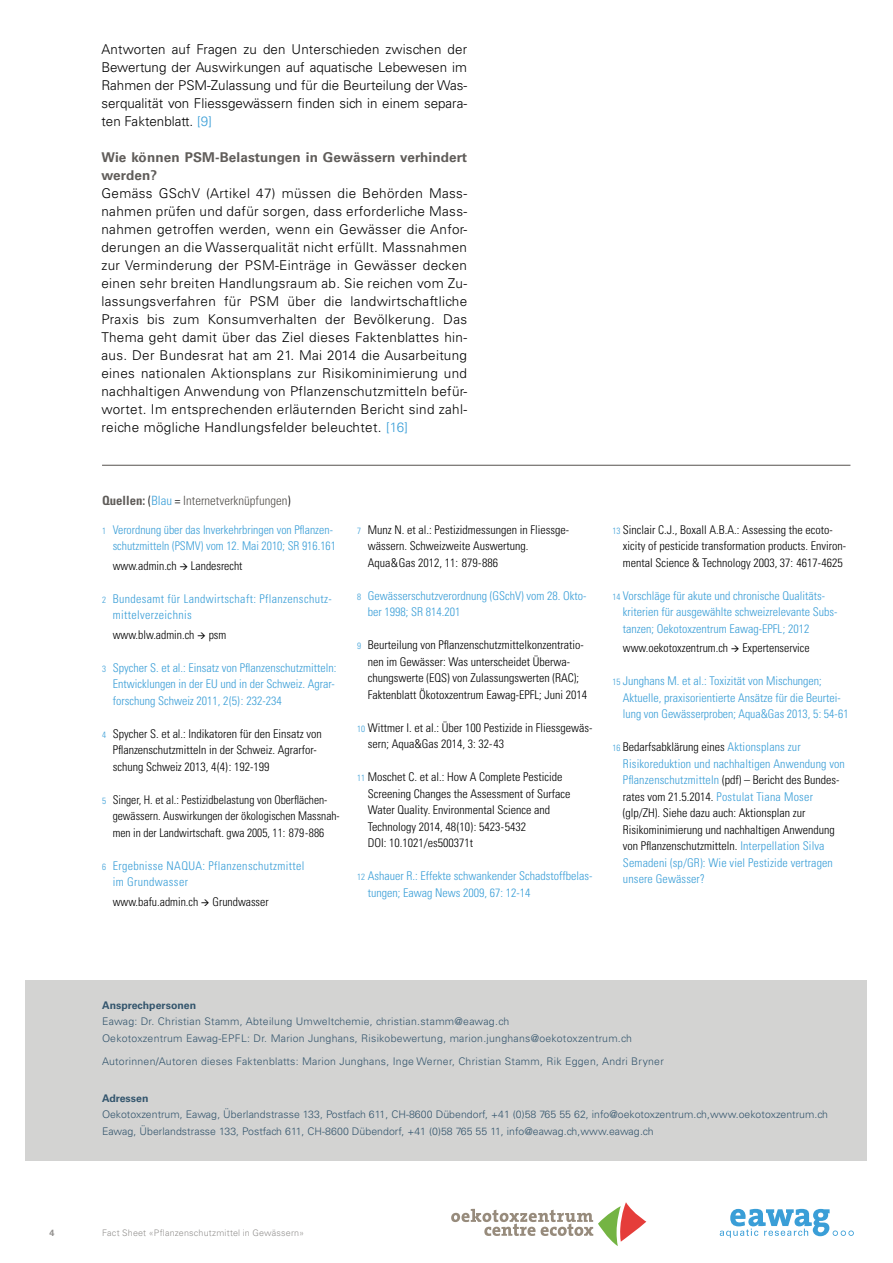
<style>
.page{position:relative;width:893px;height:1263px;background:#fff}
.page>*{position:absolute;margin:0;border:0;box-sizing:border-box;transform-origin:0 0}
.t1{font:300 13.5px/18px "Univers LT Std";color:#000;text-align:justify}
.t2{font:700 13.5px/18px "Univers LT Std";letter-spacing:.01em;color:#605d5a}
.t3{font:300 condensed 12.75px "Univers LT Std";color:#55524e}
.t4{font:300 condensed 12px/16.5px "Univers LT Std";color:#3a9ed7}
.t5{font:300 condensed 12px/16.5px "Univers LT Std";color:#000}
.t6{font:300 condensed 12px/16.5px "Univers LT Std";color:#000;scale:.96 1}
.t7{font:300 condensed 12px/16.5px "Univers LT Std";letter-spacing:.03em;color:#3a9ed7}
.t8{font:300 10.5px/16.5px "Univers LT Std";letter-spacing:.025em;color:#33556d}
.t9{font:300 10.5px/16.5px "Univers LT Std";letter-spacing:.005em;color:#33556d}
.t10{font:700 10.5px "Univers LT Std";letter-spacing:.005em;color:#33556d}
.t11{font:300 9px "Univers LT Std";letter-spacing:.02em;color:#949290}
.t12{font:700 9px "Univers LT Std";color:#949290}
.s1{color:#3a9ed7}
.s2{font-weight:700;color:#605d5a}
.s3{color:#000}
.s4{font-size:9px}
.s5{font-size:9px;color:#3a9ed7}
</style>
<div class="page">
<svg style="left:720px;top:1209px;width:134px;height:29px"></svg>
<svg style="left:451px;top:1202px;width:195px;height:44px"></svg>
<hr style="left:102px;top:465px;width:748px;height:1px;background:#55524e">
<div style="left:26px;top:980px;width:841px;height:181px;background:#d3d3d2"></div>
<p class="t1" style="left:101px;top:40px;width:367px">Antworten auf Fragen zu den Unterschieden zwischen der Bewertung der Auswirkungen auf aquatische Lebewesen im Rahmen der PSM-Zulassung und für die Beurteilung der Was&shy;serqualität von Fliessgewässern finden sich in einem separa&shy;ten Faktenblatt. <span class="s1">[9]</span></p>
<p class="t2" style="left:101px;top:148px;width:367px">Wie können PSM-Belastungen in Gewässern verhindert werden?</p>
<p class="t1" style="left:101px;top:184px;width:367px">Gemäss GSchV (Artikel 47) müssen die Behörden Mass&shy;nahmen prüfen und dafür sorgen, dass erforderliche Mass&shy;nahmen getroffen werden, wenn ein Gewässer die Anfor&shy;derungen an die Wasserqualität nicht erfüllt. Massnahmen zur Verminderung der PSM-Einträge in Gewässer decken einen sehr breiten Handlungsraum ab. Sie reichen vom Zu&shy;lassungsverfahren für PSM über die landwirtschaftliche Praxis bis zum Konsumverhalten der Bevölkerung. Das Thema geht damit über das Ziel dieses Faktenblattes hin&shy;aus. Der Bundesrat hat am 21. Mai 2014 die Ausarbeitung eines nationalen Aktionsplans zur Risikominimierung und nachhaltigen Anwendung von Pflanzenschutzmitteln befür&shy;wortet. Im entsprechenden erläuternden Bericht sind zahl&shy;reiche mögliche Handlungsfelder beleuchtet. <span class="s1">[16]</span></p>
<p class="t3" style="left:102px;top:493px;width:190px"><span class="s2">Quellen:</span> <span class="s3">(</span><span class="s1">Blau</span> <span class="s3">=</span> Internetverknüpfungen<span class="s3">)</span></p>
<p class="t4" style="left:102px;top:521px;width:235px;text-align:right"><span class="s4">1</span> Verordnung über das Inverkehrbringen von Pflanzen&shy;schutzmitteln (PSMV) vom 12. Mai 2010; SR 916.161</p>
<p class="t5" style="left:113px;top:557px;width:131px">www.admin.ch → Landesrecht</p>
<p class="t7" style="left:113px;top:590px;width:221px;text-indent:-11px"><span class="s4">2</span> Bundesamt für Landwirtschaft: Pflanzenschutz&shy;mittelverzeichnis</p>
<p class="t5" style="left:113px;top:626px;width:115px">www.blw.admin.ch → psm</p>
<p class="t4" style="left:113px;top:659px;width:225px;text-indent:-11px"><span class="s4">3</span> Spycher S. et al.: Einsatz von Pflanzenschutzmitteln:<br>Entwicklungen in der EU und in der Schweiz. Agrar&shy;forschung Schweiz 2011, 2(5) : 232-234</p>
<p class="t5" style="left:113px;top:725px;width:211px;text-indent:-11px"><span class="s5">4</span> Spycher S. et al.: Indikatoren für den Einsatz von<br>Pflanzenschutzmitteln in der Schweiz. Agrarfor&shy;schung Schweiz 2013, 4(4) : 192-199</p>
<p class="t6" style="left:113px;top:791px;width:238px;text-indent:-11px"><span class="s5">5</span> Singer, H. et al.: Pestizidbelastung von Oberflächen&shy;gewässern. Auswirkungen der ökologischen Massnah&shy;men in der Landwirtschaft. gwa 2005, 11: 879 -886</p>
<p class="t7" style="left:113px;top:857px;width:193px;text-indent:-11px"><span class="s4">6</span> Ergebnisse NAQUA: Pflanzenschutzmittel im Grundwasser</p>
<p class="t5" style="left:113px;top:893px;width:158px">www.bafu.admin.ch → Grundwasser</p>
<p class="t5" style="left:368px;top:521px;width:203px;text-indent:-11px"><span class="s5">7</span> Munz N. et al.: Pestizidmessungen in Fliessge&shy;wässern. Schweizweite Auswertung.<br>Aqua&amp;Gas 2012, 11: 879-886</p>
<p class="t4" style="left:368px;top:587px;width:220px;text-indent:-11px"><span class="s4">8</span> Gewässerschutzverordnung (GSchV) vom 28. Okto&shy;ber 1998; SR 814.201</p>
<p class="t5" style="left:368px;top:637px;width:221px;text-indent:-11px"><span class="s5">9</span> Beurteilung von Pflanzenschutzmittelkonzentratio&shy;nen im Gewässer: Was unterscheidet Überwa&shy;chungswerte (EQS) von Zulassungswerten (RAC); Faktenblatt Ökotoxzentrum Eawag-EPFL; Juni 2014</p>
<p class="t5" style="left:368px;top:719px;width:226px;text-indent:-11px"><span class="s5">10</span> Wittmer I. et al.: Über 100 Pestizide in Fliessgewäs&shy;sern; Aqua&amp;Gas 2014, 3: 32- 43</p>
<p class="t5" style="left:368px;top:769px;width:204px;text-indent:-11px"><span class="s5">11</span> Moschet C. et al.: How A Complete Pesticide Screening Changes the Assessment of Surface Water Quality. Environmental Science and Technology 2014, 48(10): 5423-5432<br>DOI: 10.1021/es500371t</p>
<p class="t4" style="left:368px;top:868px;width:226px;text-indent:-11px"><span class="s4">12</span> Ashauer R.: Effekte schwankender Schadstoffbelas&shy;tungen; Eawag News 2009, 67: 12-14</p>
<p class="t5" style="left:623px;top:521px;width:225px;text-indent:-11px"><span class="s5">13</span> Sinclair C.J., Boxall A.B.A.: Assessing the ecoto&shy;xicity of pesticide transformation products. Environ&shy;mental Science &amp; Technology 2003, 37: 4617-4625</p>
<p class="t4" style="left:623px;top:587px;width:216px;text-indent:-11px"><span class="s4">14</span> Vorschläge für akute und chronische Qualitäts&shy;kriterien für ausgewählte schweizrelevante Subs&shy;tanzen; Oekotoxzentrum Eawag-EPFL; 2012</p>
<p class="t5" style="left:623px;top:640px;width:188px">www.oekotoxzentrum.ch → Expertenservice</p>
<p class="t4" style="left:623px;top:673px;width:227px;text-indent:-11px"><span class="s4">15</span> Junghans M. et al.: Toxizität von Mischungen;<br>Aktuelle, praxisorientierte Ansätze für die Beurtei&shy;lung von Gewässerproben; Aqua&amp;Gas 2013, 5: 54-61</p>
<p class="t4" style="left:623px;top:739px;width:223px;text-indent:-11px"><span class="s4">16</span> <span class="s3">Bedarfsabklärung eines</span> Aktionsplans zur Risikoreduktion und nachhaltigen Anwendung von Pflanzenschutzmitteln <span class="s3">(pdf) – Bericht des Bundes&shy;rates vom 21.5.2014.</span> Postulat Tiana Moser <span class="s3">(glp/ZH). Siehe dazu auch: Aktionsplan zur Risikominimierung und nachhaltigen Anwendung von Pflanzenschutzmitteln.</span> Interpellation Silva Semadeni (sp/GR): Wie viel Pestizide vertragen unsere Gewässer?</p>
<p class="t10" style="left:102px;top:999px;width:96px">Ansprechpersonen</p>
<p class="t8" style="left:102px;top:1013px;width:531px">Eawag: Dr. Christian Stamm, Abteilung Umweltchemie, christian.stamm@eawag.ch<br>Oekotoxzentrum Eawag-EPFL: Dr. Marion Junghans, Risikobewertung, marion.junghans@oekotoxzentrum.ch</p>
<p class="t8" style="left:102px;top:1053px;width:563px">Autorinnen/Autoren dieses Faktenblatts: Marion Junghans, Inge Werner, Christian Stamm, Rik Eggen, Andri Bryner</p>
<p class="t10" style="left:102px;top:1092px;width:48px">Adressen</p>
<p class="t9" style="left:102px;top:1106px;width:727px">Oekotoxzentrum, Eawag, Überlandstrasse 133, Postfach 611, CH-8600 Dübendorf, +41 (0)58 765 55 62, info@oekotoxzentrum.ch,www.oekotoxzentrum.ch<br>Eawag, Überlandstrasse 133, Postfach 611, CH-8600 Dübendorf, +41 (0)58 765 55 11, info@eawag.ch,www.eawag.ch</p>
<p class="t12" style="left:49px;top:1227px;width:7px">4</p>
<p class="t11" style="left:102px;top:1227px;width:204px">Fact Sheet «Pflanzenschutzmittel in Gewässern»</p>
</div>
